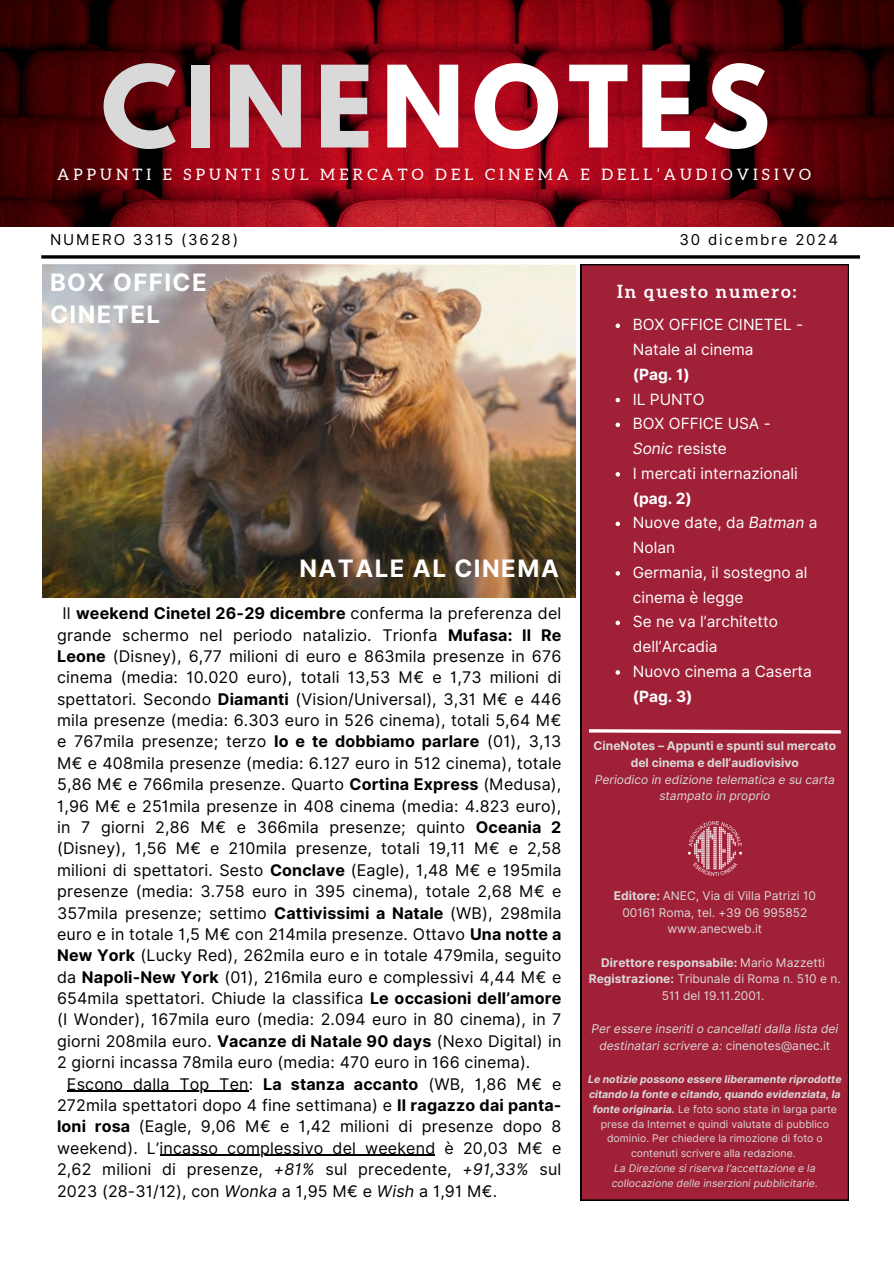
<style>
.page{position:relative;width:894px;height:1264px;background:#fff}
.page>*{position:absolute;margin:0;border:0;box-sizing:border-box;transform-origin:0 0}
.t1{font:700 100.35px "League Spartan";letter-spacing:.08em;color:#fff}
.t2{font:700 24px/32.7px "Inter";letter-spacing:.06em;color:#fff}
.t3{font:700 18px "Aleo";letter-spacing:.105em;color:#fff}
.t4{font:16.05px/21.3px "Inter";letter-spacing:.01em;color:#000;text-align:justify}
.t5{font:15.75px "Aleo";letter-spacing:.26em;color:#fff}
.t6{font:15.45px/24.8px "Inter";color:#fff}
.t7{font:15px "Inter";letter-spacing:.12em;color:#000}
.t8{font:12px/16.6px "Inter";color:#d9d9d9;text-align:center}
.t9{font:700 12px/16.6px "Inter";color:#d9d9d9;text-align:center}
.t10{font:italic 12px/16.6px "Inter";color:#d9d9d9;text-align:center}
.t11{font:10.5px/14.9px "Inter";color:#d9d9d9;text-align:center}
.t12{font:italic 10.5px/14.9px "Inter";color:#d9d9d9}
.s1{color:#d9d9d9}
.s2{font-weight:700}
.s3{font-style:italic}
.s4{font-weight:400;font-style:italic}
.s5{font-style:normal}
.s6{font-weight:700;font-style:italic}
</style>
<div class="page">
<div style="left:580px;top:264px;width:268px;height:936px;background:#a02037"></div>
<hr style="left:41px;top:255px;width:818px;height:3px;background:#000">
<svg style="left:585px;top:727px;width:258px;height:8px"></svg>
<img style="left:0;top:0;width:893px;height:226px">
<img style="left:688px;top:821px;width:53px;height:54px">
<img style="left:43px;top:264px;width:532px;height:333px">
<svg style="left:615px;top:323px;width:5px;height:5px"></svg>
<svg style="left:615px;top:398px;width:5px;height:4px"></svg>
<svg style="left:615px;top:422px;width:5px;height:5px"></svg>
<svg style="left:615px;top:472px;width:5px;height:4px"></svg>
<svg style="left:615px;top:521px;width:5px;height:5px"></svg>
<svg style="left:615px;top:571px;width:5px;height:4px"></svg>
<svg style="left:615px;top:620px;width:5px;height:5px"></svg>
<svg style="left:615px;top:670px;width:5px;height:4px"></svg>
<hr style="left:67px;top:1090px;width:182px;height:1px;background:#000">
<hr style="left:163px;top:1154px;width:272px;height:1px;background:#000">
<h2 class="t1" style="left:101px;top:57px;width:670px"><span class="s1">CINE</span>NOTES</h2>
<p class="t5" style="left:57px;top:165px;width:755px">APPUNTI E SPUNTI SUL MERCATO DEL CINEMA E DELL’AUDIOVISIVO</p>
<h6 class="t7" style="left:50px;top:231px;width:189px">NUMERO 3315 (3628)</h6>
<h6 class="t7" style="left:679px;top:231px;width:160px">30 dicembre 2024</h6>
<h6 class="t2" style="left:50px;top:265px;width:158px">BOX OFFICE<br>CINETEL</h6>
<h6 class="t2" style="left:299px;top:551px;width:261px">NATALE AL CINEMA</h6>
<h2 class="t4" style="left:57px;top:602px;width:505px;text-indent:5px">Il <span class="s2">weekend Cinetel 26-29 dicembre</span> conferma la preferenza del grande schermo nel periodo natalizio. Trionfa <span class="s2">Mufasa: Il Re Leone</span> (Disney), 6,77 milioni di euro e 863mila presenze in 676 cinema (media: 10.020 euro), totali 13,53 M€ e 1,73 milioni di spettatori. Secondo <span class="s2">Diamanti</span> (Vision/Universal), 3,31 M€ e 446 mila presenze (media: 6.303 euro in 526 cinema), totali 5,64 M€ e 767mila presenze; terzo <span class="s2">Io e te dobbiamo parlare</span> (01), 3,13<br>M€ e 408mila presenze (media: 6.127 euro in 512 cinema), totale 5,86 M€ e 766mila presenze. Quarto <span class="s2">Cortina Express</span> (Medusa), 1,96 M€ e 251mila presenze in 408 cinema (media: 4.823 euro), in 7 giorni 2,86 M€ e 366mila presenze; quinto <span class="s2">Oceania 2 </span>(Disney), 1,56 M€ e 210mila presenze, totali 19,11 M€ e 2,58 milioni di spettatori. Sesto <span class="s2">Conclave</span> (Eagle), 1,48 M€ e 195mila presenze (media: 3.758 euro in 395 cinema), totale 2,68 M€ e 357mila presenze; settimo <span class="s2">Cattivissimi a Natale</span> (WB), 298mila euro e in totale 1,5 M€ con 214mila presenze. Ottavo <span class="s2">Una notte a New York</span> (Lucky Red), 262mila euro e in totale 479mila, seguito da <span class="s2">Napoli-New York</span> (01), 216mila euro e complessivi 4,44 M€ e 654mila spettatori. Chiude la classifica <span class="s2">Le occasioni dell’amore </span>(I Wonder), 167mila euro (media: 2.094 euro in 80 cinema), in 7 giorni 208mila euro. <span class="s2">Vacanze di Natale 90 days</span> (Nexo Digital) in 2 giorni incassa 78mila euro (media: 470 euro in 166 cinema).</h2>
<h5 class="t4" style="left:57px;top:1073px;width:505px;text-indent:10px">Escono dalla Top Ten: <span class="s2">La stanza accanto</span> (WB, 1,86 M€ e 272mila spettatori dopo 4 fine settimana) e <span class="s2">Il ragazzo dai panta&shy;loni rosa</span> (Eagle, 9,06 M€ e 1,42 milioni di presenze dopo 8 weekend). L’incasso complessivo del weekend è 20,03 M€ e</h5>
<h6 class="t4" style="left:57px;top:1158px;width:505px">2,62 milioni di presenze, <span class="s3">+81%</span> sul precedente, <span class="s3">+91,33%</span> sul<br>2023 (28-31/12), con <span class="s3">Wonka</span> a 1,95 M€ e <span class="s3">Wish</span> a 1,91 M€.</h6>
<p class="t3" style="left:617px;top:281px;width:180px">In questo numero:</p>
<h3 class="t6" style="left:632px;top:312px;width:172px">BOX OFFICE CINETEL -<br>Natale al cinema<br><span class="s2">(Pag. 1)</span></h3>
<p class="t6" style="left:632px;top:386px;width:73px">IL PUNTO</p>
<p class="t6" style="left:632px;top:411px;width:139px">BOX OFFICE USA -<br><span class="s3">Sonic</span> resiste</p>
<p class="t6" style="left:632px;top:461px;width:166px">I mercati internazionali <span class="s2">(pag. 2)</span></p>
<p class="t6" style="left:632px;top:510px;width:186px">Nuove date, da <span class="s3">Batman</span> a<br>Nolan</p>
<p class="t6" style="left:632px;top:560px;width:176px">Germania, il sostegno al cinema è legge</p>
<p class="t6" style="left:632px;top:609px;width:146px">Se ne va l’architetto dell’Arcadia</p>
<p class="t6" style="left:632px;top:659px;width:180px">Nuovo cinema a Caserta <span class="s2">(Pag. 3)</span></p>
<p class="t9" style="left:593px;top:737px;width:244px">CineNotes – Appunti e spunti sul mercato del cinema e dell’audiovisivo<br><span class="s4">Periodico in edizione telematica e su carta stampato in proprio</span></p>
<h1 class="t8" style="left:613px;top:887px;width:203px"><span class="s2">Editore:</span> ANEC, Via di Villa Patrizi 10<br>00161 Roma, tel. +39 06 995852 www.anecweb.it</h1>
<h4 class="t8" style="left:588px;top:953px;width:253px"><span class="s2">Direttore responsabile:</span> Mario Mazzetti<br><span class="s2">Registrazione:</span> Tribunale di Roma n. 510 e n.<br>511 del 19.11.2001.</h4>
<h5 class="t10" style="left:591px;top:1020px;width:248px">Per essere inseriti o cancellati dalla lista dei destinatari scrivere a: <span class="s5">cinenotes@anec.it</span></h5>
<p class="t11" style="left:588px;top:1071px;width:255px"><span class="s6">Le notizie possono essere liberamente riprodotte citando la fonte e citando, quando evidenziata, la fonte originaria.</span> Le foto sono state in larga parte prese da Internet e quindi valutate di pubblico dominio. Per chiedere la rimozione di foto o contenuti scrivere alla redazione.</p>
<p class="t12" style="left:611px;top:1160px;width:207px">La Direzione si riserva l’accettazione e la collocazione delle inserzioni pubblicitarie.</p>
</div>
